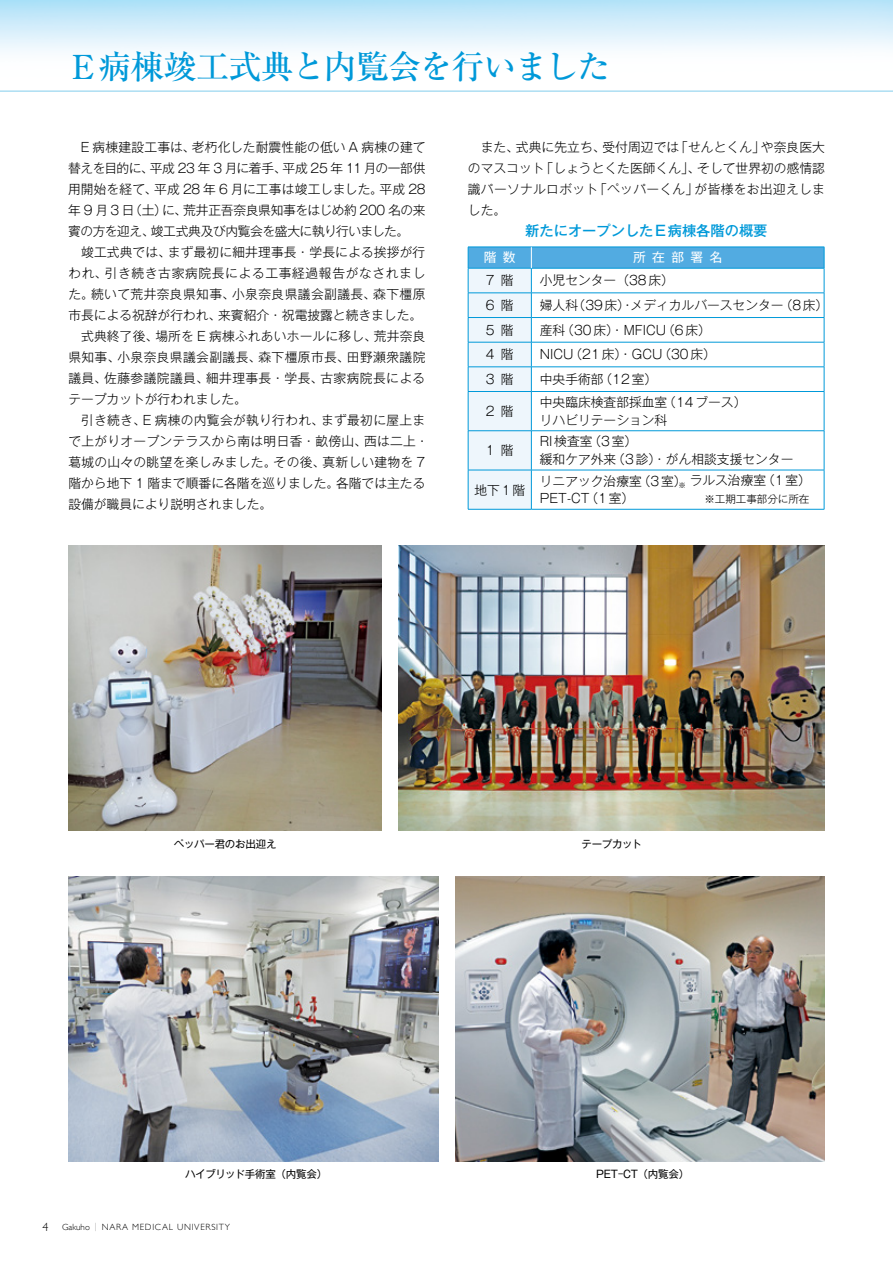
<style>
.page{position:relative;width:893px;height:1263px;background:#fff}
.page>*{position:absolute;margin:0;border:0;box-sizing:border-box;transform-origin:0 0}
.t1{font:500 33px "Ryumin Pr 6";letter-spacing:-.035em;color:#0099d9}
.t2{font:500 14.25px "Gothic MB101 Pr 6";color:#0099d9}
.t3{font:300 12.75px/21px "Gothic MB101 Pr 6";letter-spacing:.01em;color:#000}
.t4{font:300 12.75px "Gothic MB101 Pr 6";letter-spacing:.03em;color:#000}
.t5{font:300 12.75px "Gothic MB101 Pr 6";letter-spacing:.05em;color:#000}
.t6{font:12.75px "Gothic MB101 Pr 6";color:#fff}
.t7{font:10.5px "Gothic MB101 Pr 6";letter-spacing:-.025em;color:#000}
.t8{font:300 9px "Gill Sans";letter-spacing:.08em;color:#000}
.s1{font-size:10.5px}
.s2{font-size:12px}
</style>
<div class="page">
<hr style="left:0;top:91px;width:893px;height:1px;background:#0099d9">
<hr style="left:468px;top:509px;width:63px;height:1px;background:#0099d9">
<hr style="left:531px;top:509px;width:293px;height:1px;background:#0099d9">
<svg style="left:468px;top:247px;width:357px;height:262px"></svg>
<img style="left:68px;top:876px;width:370px;height:285px">
<img style="left:68px;top:546px;width:314px;height:285px">
<img style="left:455px;top:876px;width:370px;height:285px">
<img style="left:399px;top:546px;width:426px;height:285px">
<h1 class="t1" style="left:67px;top:41px;width:545px">Ｅ病棟竣工式典と内覧会を行いました</h1>
<p class="t3" style="left:68px;top:135px;width:359px;text-align:justify;text-indent:13px">E 病棟建設工事は、老朽化した耐震性能の低い A 病棟の建て替えを目的に、平成 23 年 3 月に着手、平成 25 年 11 月の一部供用開始を経て、平成 28 年 6 月に工事は竣工しました。平成 28年 9 月 3 日（土）に、荒井正吾奈良県知事をはじめ約 200 名の来賓の方を迎え、竣工式典及び内覧会を盛大に執り行いました。</p>
<p class="t3" style="left:81px;top:240px;width:346px">竣工式典では、まず最初に細井理事長・学長による挨拶が行</p>
<p class="t5" style="left:68px;top:262px;width:359px">われ、引き続き古家病院長による工事経過報告がなされまし</p>
<p class="t4" style="left:68px;top:283px;width:359px">た。続いて荒井奈良県知事、小泉奈良県議会副議長、森下橿原</p>
<p class="t3" style="left:68px;top:303px;width:355px">市長による祝辞が行われ、来賓紹介・祝電披露と続きました。</p>
<p class="t3" style="left:81px;top:324px;width:346px">式典終了後、場所を E 病棟ふれあいホールに移し、荒井奈良</p>
<p class="t4" style="left:68px;top:346px;width:359px">県知事、小泉奈良県議会副議長、森下橿原市長、田野瀬衆議院</p>
<p class="t4" style="left:68px;top:367px;width:358px">議員、佐藤参議院議員、細井理事長・学長、古家病院長による</p>
<p class="t3" style="left:68px;top:387px;width:180px">テープカットが行われました。</p>
<p class="t3" style="left:81px;top:408px;width:346px">引き続き、E 病棟の内覧会が執り行われ、まず最初に屋上ま</p>
<p class="t3" style="left:68px;top:429px;width:362px">で上がりオープンテラスから南は明日香・畝傍山、西は二上・</p>
<p class="t3" style="left:68px;top:450px;width:358px">葛城の山々の眺望を楽しみました。その後、真新しい建物を 7</p>
<p class="t3" style="left:68px;top:471px;width:359px">階から地下 1 階まで順番に各階を巡りました。各階では主たる</p>
<p class="t3" style="left:68px;top:492px;width:206px">設備が職員により説明されました。</p>
<p class="t3" style="left:468px;top:135px;width:359px;text-align:justify;text-indent:13px">また、式典に先立ち、受付周辺では「せんとくん」や奈良医大のマスコット「しょうとくた医師くん」、そして世界初の感情認識パーソナルロボット「ペッパーくん」が皆様をお出迎えしました。</p>
<p class="t2" style="left:525px;top:219px;width:244px">新たにオープンしたＥ病棟各階の概要</p>
<p class="t6" style="left:484px;top:247px;width:33px">階 数</p>
<p class="t6" style="left:633px;top:247px;width:91px">所 在 部 署 名</p>
<p class="t3" style="left:486px;top:269px;width:29px">7 階</p>
<p class="t3" style="left:540px;top:269px;width:136px">小児センター（38床）</p>
<p class="t3" style="left:486px;top:294px;width:29px">6 階</p>
<p class="t3" style="left:540px;top:294px;width:290px">婦人科（39床）・メディカルバースセンター（8床）</p>
<p class="t3" style="left:486px;top:318px;width:29px">5 階</p>
<p class="t3" style="left:540px;top:318px;width:173px">産科（30床）・MFICU（6床）</p>
<p class="t3" style="left:486px;top:343px;width:29px">4 階</p>
<p class="t3" style="left:540px;top:343px;width:178px">NICU（21床）・GCU（30床）</p>
<p class="t3" style="left:486px;top:368px;width:29px">3 階</p>
<p class="t3" style="left:540px;top:368px;width:119px">中央手術部（12室）</p>
<p class="t3" style="left:486px;top:400px;width:29px">2 階</p>
<p class="t3" style="left:540px;top:392px;width:208px;line-height:18px">中央臨床検査部採血室（14ブース）リハビリテーション科</p>
<p class="t3" style="left:486px;top:439px;width:29px">1 階</p>
<p class="t3" style="left:540px;top:431px;width:255px;line-height:18px">RI検査室（3室）<br>緩和ケア外来（3診）・がん相談支援センター</p>
<p class="t3" style="left:474px;top:478px;width:52px">地下1階</p>
<p class="t3" style="left:540px;top:471px;width:273px;line-height:18px">リニアック治療室（3室）<sub>※</sub> ラルス治療室（1室）<br>PET-CT（1室）　　　　　　<span class="s1">※工期工事部分に所在</span></p>
<p class="t7" style="left:174px;top:836px;width:104px">ペッパー君のお出迎え</p>
<p class="t7" style="left:582px;top:836px;width:62px">テープカット</p>
<p class="t7" style="left:185px;top:1165px;width:144px">ハイブリッド手術室（内覧会）</p>
<p class="t7" style="left:596px;top:1165px;width:94px">PET-CT（内覧会）</p>
<p class="t8" style="left:43px;top:1220px;width:189px"><span class="s2">4</span> Gakuho <sup>|</sup> NARA MEDICAL UNIVERSITY</p>
</div>
